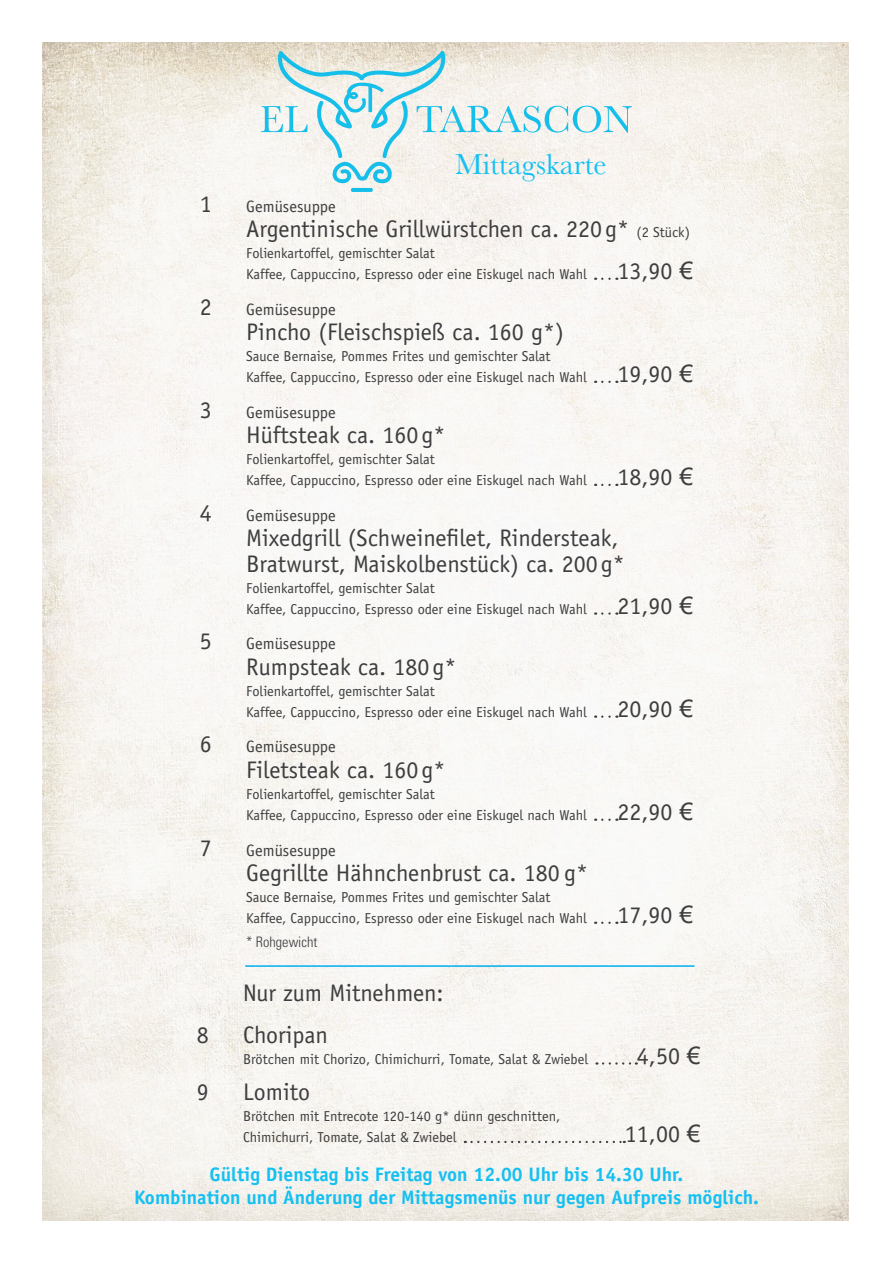
<style>
.page{position:relative;width:893px;height:1263px;background:#fff}
.page>*{position:absolute;margin:0;border:0;box-sizing:border-box;transform-origin:0 0}
.t1{font:30px "Baskerville";color:#15c0f2}
.t2{font:24px/25.7px "Officina Sans";color:#3e3e3f}
.t3{font:700 19.5px/23.4px "Officina Sans";color:#15c0f2;text-align:center}
.t4{font:16.5px "Officina Sans";color:#3e3e3f}
.t5{font:14.4px/20.9px "Officina Sans";color:#3e3e3f}
.t6{font:300 condensed 14.4px "Univers";color:#3e3e3f}
.s1{font-size:14.4px}
.s2{font-family:"Arial"}
</style>
<div class="page">
<img style="left:43px;top:43px;width:806px;height:1177px">
<svg style="left:602px;top:278px;width:15px;height:2px"></svg>
<svg style="left:602px;top:381px;width:15px;height:2px"></svg>
<svg style="left:602px;top:484px;width:15px;height:2px"></svg>
<svg style="left:602px;top:612px;width:15px;height:3px"></svg>
<svg style="left:602px;top:715px;width:15px;height:3px"></svg>
<svg style="left:602px;top:818px;width:15px;height:3px"></svg>
<svg style="left:602px;top:922px;width:15px;height:2px"></svg>
<svg style="left:261px;top:51px;width:371px;height:141px"></svg>
<hr style="left:245px;top:965px;width:449px;height:2px;background:#00aeef">
<svg style="left:603px;top:1062px;width:34px;height:2px"></svg>
<svg style="left:465px;top:1141px;width:160px;height:2px"></svg>
<h1 class="t1" style="left:455px;top:145px;width:153px">Mittagskarte</h1>
<h2 class="t2" style="left:200px;top:191px;width:14px">1</h2>
<p class="t4" style="left:246px;top:196px;width:91px">Gemüsesuppe</p>
<h2 class="t2" style="left:246px;top:216px;width:445px">Argentinische Grillwürstchen ca. 220 g* <span class="s1">(2 Stück)</span></h2>
<p class="t5" style="left:246px;top:243px;width:342px">Folienkartoffel, gemischter Salat<br>Kaffee, Cappuccino, Espresso oder eine Eiskugel nach Wahl</p>
<h2 class="t2" style="left:617px;top:258px;width:77px">13,90 <span class="s2">€</span></h2>
<h2 class="t2" style="left:200px;top:294px;width:14px">2</h2>
<p class="t4" style="left:246px;top:299px;width:91px">Gemüsesuppe</p>
<h2 class="t2" style="left:246px;top:319px;width:319px">Pincho (Fleischspieß ca. 160 g*)</h2>
<p class="t5" style="left:246px;top:346px;width:342px">Sauce Bernaise, Pommes Frites und gemischter Salat<br>Kaffee, Cappuccino, Espresso oder eine Eiskugel nach Wahl</p>
<h2 class="t2" style="left:200px;top:397px;width:14px">3</h2>
<p class="t4" style="left:246px;top:402px;width:91px">Gemüsesuppe</p>
<h2 class="t2" style="left:246px;top:422px;width:201px">Hüftsteak ca. 160 g*</h2>
<p class="t5" style="left:246px;top:449px;width:342px">Folienkartoffel, gemischter Salat<br>Kaffee, Cappuccino, Espresso oder eine Eiskugel nach Wahl</p>
<h2 class="t2" style="left:617px;top:361px;width:77px">19,90 <span class="s2">€</span></h2>
<h2 class="t2" style="left:617px;top:464px;width:77px">18,90 <span class="s2">€</span></h2>
<h2 class="t2" style="left:200px;top:500px;width:14px">4</h2>
<p class="t4" style="left:246px;top:505px;width:91px">Gemüsesuppe</p>
<h2 class="t2" style="left:246px;top:525px;width:380px">Mixedgrill (Schweinefilet, Rindersteak,<br>Bratwurst, Maiskolbenstück) ca. 200g*</h2>
<p class="t5" style="left:246px;top:577px;width:342px">Folienkartoffel, gemischter Salat<br>Kaffee, Cappuccino, Espresso oder eine Eiskugel nach Wahl</p>
<h2 class="t2" style="left:617px;top:593px;width:77px">21,90 <span class="s2">€</span></h2>
<h2 class="t2" style="left:200px;top:628px;width:14px">5</h2>
<p class="t4" style="left:246px;top:634px;width:91px">Gemüsesuppe</p>
<h2 class="t2" style="left:246px;top:654px;width:212px">Rumpsteak ca. 180 g*</h2>
<p class="t5" style="left:246px;top:680px;width:342px">Folienkartoffel, gemischter Salat<br>Kaffee, Cappuccino, Espresso oder eine Eiskugel nach Wahl</p>
<h2 class="t2" style="left:200px;top:731px;width:14px">6</h2>
<p class="t4" style="left:246px;top:737px;width:91px">Gemüsesuppe</p>
<h2 class="t2" style="left:246px;top:757px;width:201px">Filetsteak ca. 160 g*</h2>
<p class="t5" style="left:246px;top:784px;width:342px">Folienkartoffel, gemischter Salat<br>Kaffee, Cappuccino, Espresso oder eine Eiskugel nach Wahl</p>
<h2 class="t2" style="left:200px;top:835px;width:14px">7</h2>
<p class="t4" style="left:246px;top:840px;width:91px">Gemüsesuppe</p>
<h2 class="t2" style="left:246px;top:860px;width:343px">Gegrillte Hähnchenbrust ca. 180 g*</h2>
<p class="t5" style="left:246px;top:887px;width:342px">Sauce Bernaise, Pommes Frites und gemischter Salat<br>Kaffee, Cappuccino, Espresso oder eine Eiskugel nach Wahl</p>
<p class="t6" style="left:246px;top:933px;width:73px">* Rohgewicht</p>
<h2 class="t2" style="left:243px;top:980px;width:202px">Nur zum Mitnehmen:</h2>
<h2 class="t2" style="left:617px;top:696px;width:77px">20,90 <span class="s2">€</span></h2>
<h2 class="t2" style="left:617px;top:799px;width:77px">22,90 <span class="s2">€</span></h2>
<h2 class="t2" style="left:617px;top:902px;width:77px">17,90 <span class="s2">€</span></h2>
<h2 class="t2" style="left:197px;top:1022px;width:14px">8</h2>
<h2 class="t2" style="left:243px;top:1022px;width:86px">Choripan</h2>
<p class="t5" style="left:243px;top:1048px;width:347px">Brötchen mit Chorizo, Chimichurri, Tomate, Salat &amp; Zwiebel</p>
<h2 class="t2" style="left:637px;top:1042px;width:65px">4,50 <span class="s2">€</span></h2>
<h2 class="t2" style="left:197px;top:1079px;width:14px">9</h2>
<h2 class="t2" style="left:243px;top:1079px;width:69px">Lomito</h2>
<p class="t5" style="left:243px;top:1106px;width:319px">Brötchen mit Entrecote 120-140 g* dünn geschnitten,<br>Chimichurri, Tomate, Salat &amp; Zwiebel</p>
<h2 class="t2" style="left:625px;top:1121px;width:77px">11,00 <span class="s2">€</span></h2>
<h3 class="t3" style="left:134px;top:1162px;width:626px">Gültig Dienstag bis Freitag von 12.00 Uhr bis 14.30 Uhr.<br>Kombination und Änderung der Mittagsmenüs nur gegen Aufpreis möglich.</h3>
</div>
